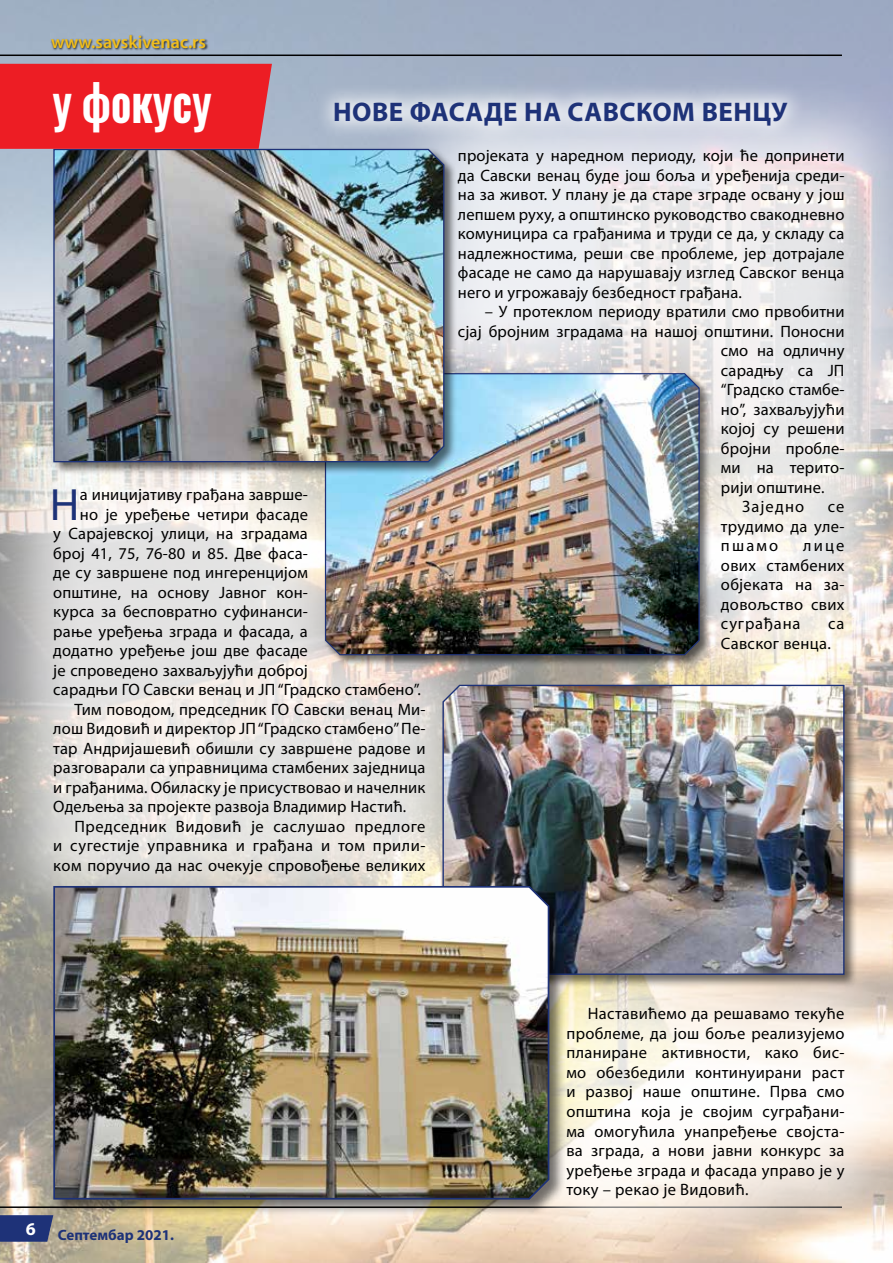
<style>
.page{position:relative;width:893px;height:1263px;background:#fff}
.page>*{position:absolute;margin:0;border:0;box-sizing:border-box;transform-origin:0 0}
.t1{font:700 50.4px "Oswald";color:#fff;scale:.83 1}
.t2{font:45.45px "Myriad Pro";color:#1e3278}
.t3{font:700 27px "Myriad Pro";letter-spacing:.02em;color:#1e3278}
.t4{font:600 18px "Myriad Pro";color:#f2be1a}
.t5{font:700 18px "Myriad Pro";color:#fff}
.t6{font:16.5px/19.5px "Myriad Pro";letter-spacing:.01em;color:#000;text-align:justify}
.t7{font:16.5px "Myriad Pro";letter-spacing:.03em;color:#000}
.t8{font:16.5px "Myriad Pro";letter-spacing:.07em;color:#000}
.t9{font:700 15px "Myriad Pro";color:#1e3278}
</style>
<div class="page">
<div style="left:0;top:0;width:893px;height:70px;background:#9faec4"></div>
<hr style="left:0;top:55px;width:842px;height:1px;background:#000">
<div style="left:51px;top:34px;width:158px;height:17px;background:#000;opacity:.75"></div>
<div style="left:0;top:70px;width:893px;height:1193px;background:#fff;opacity:.75"></div>
<div style="left:324px;top:372px;width:387px;height:295px;background:#000;opacity:.55"></div>
<img style="left:324px;top:372px;width:376px;height:284px">
<div style="left:52px;top:147px;width:405px;height:328px;background:#000;opacity:.55"></div>
<img style="left:53px;top:148px;width:392px;height:315px">
<div style="left:441px;top:683px;width:417px;height:305px;background:#000;opacity:.55"></div>
<img style="left:442px;top:683px;width:403px;height:292px">
<div style="left:52px;top:884px;width:514px;height:332px;background:#000;opacity:.55"></div>
<img style="left:52px;top:885px;width:498px;height:315px">
<div style="left:315px;top:83px;width:491px;height:62px;background:#fff;opacity:.75"></div>
<svg style="left:0;top:1215px;width:53px;height:27px"></svg>
<div style="left:0;top:64px;width:272px;height:85px;background:#ed1d24"></div>
<div style="left:864px;top:165px;width:29px;height:1098px;background:#fff;opacity:.8"></div>
<p class="t4" style="left:51px;top:30px;width:157px">www.savskivenac.rs</p>
<h1 class="t1" style="left:52px;top:67px;width:194px">у фокусу</h1>
<h3 class="t3" style="left:333px;top:94px;width:456px">НОВЕ ФАСАДЕ НА САВСКОМ ВЕНЦУ</h3>
<h2 class="t2" style="left:50px;top:476px;width:31px">Н</h2>
<p class="t6" style="left:80px;top:485px;width:229px">а иницијативу грађана заврше-</p>
<p class="t6" style="left:80px;top:504px;width:229px">но је уређење четири фасаде</p>
<p class="t6" style="left:53px;top:524px;width:256px">у Сарајевској улици, на зградама</p>
<p class="t6" style="left:53px;top:543px;width:256px">број 41, 75, 76-80 и 85. Две фаса-</p>
<p class="t6" style="left:53px;top:563px;width:256px">де су завршене под ингеренцијом</p>
<p class="t6" style="left:53px;top:582px;width:256px">општине, на основу Јавног кон-</p>
<p class="t6" style="left:53px;top:602px;width:256px">курса за бесповратно суфинанси-</p>
<p class="t6" style="left:53px;top:621px;width:256px">рање уређења зграда и фасада, а</p>
<p class="t6" style="left:53px;top:641px;width:256px">додатно уређење још две фасаде</p>
<p class="t6" style="left:53px;top:660px;width:256px">је спроведено захваљујући доброј</p>
<p class="t6" style="left:53px;top:680px;width:369px">сарадњи ГО Савски венац и ЈП “Градско стамбено”.</p>
<p class="t6" style="left:75px;top:699px;width:352px">Тим поводом, председник ГО Савски венац Ми-</p>
<p class="t6" style="left:53px;top:719px;width:374px">лош Видовић и директор ЈП “Градско стамбено” Пе-</p>
<p class="t6" style="left:53px;top:738px;width:374px">тар Андријашевић обишли су завршене радове и</p>
<p class="t6" style="left:53px;top:758px;width:374px">разговарали са управницима стамбених заједница</p>
<p class="t6" style="left:53px;top:777px;width:374px">и грађанима. Обиласку је присуствовао и начелник</p>
<p class="t6" style="left:53px;top:797px;width:355px">Одељења за пројекте развоја Владимир Настић.</p>
<p class="t7" style="left:75px;top:816px;width:352px">Председник Видовић је саслушао предлоге</p>
<p class="t7" style="left:53px;top:835px;width:374px">и сугестије управника и грађана и том прили-</p>
<p class="t6" style="left:53px;top:855px;width:374px">ком поручио да нас очекује спровођење великих</p>
<p class="t6" style="left:458px;top:146px;width:388px">пројеката у наредном периоду, који ће допринети да Савски венац буде још боља и уређенија среди&shy;на за живот. У плану је да старе зграде освану у још лепшем руху, а општинско руководство свакодневно комуницира са грађанима и труди се да, у складу са надлежностима, реши све проблеме, јер дотрајале фасаде не само да нарушавају изглед Савског венца него и угрожавају безбедност грађана.</p>
<p class="t6" style="left:485px;top:302px;width:361px">– У протеклом периоду вратили смо првобитни</p>
<p class="t6" style="left:458px;top:321px;width:388px">сјај бројним зградама на нашој општини. Поносни</p>
<p class="t6" style="left:721px;top:341px;width:125px">смо на одличну</p>
<p class="t6" style="left:721px;top:360px;width:125px">сарадњу са ЈП</p>
<p class="t6" style="left:721px;top:380px;width:125px">“Градско стамбе-</p>
<p class="t6" style="left:721px;top:399px;width:125px">но”, захваљујући</p>
<p class="t6" style="left:721px;top:419px;width:125px">којој су решени</p>
<p class="t6" style="left:721px;top:438px;width:125px">бројни пробле-</p>
<p class="t6" style="left:721px;top:458px;width:125px">ми на терито-</p>
<p class="t6" style="left:721px;top:477px;width:105px">рији општине.</p>
<p class="t8" style="left:742px;top:497px;width:64px">Заједно</p>
<p class="t6" style="left:721px;top:497px;width:125px;text-indent:107px">се трудимо да уле&shy;пшамо</p>
<p class="t6" style="left:721px;top:536px;width:125px;text-indent:82px">лице ових стамбених објеката на за&shy;довољство свих суграђана</p>
<p class="t6" style="left:721px;top:614px;width:125px;text-indent:107px">са<br>Савског венцa.</p>
<p class="t5" style="left:26px;top:1217px;width:11px">6</p>
<p class="t9" style="left:58px;top:1225px;width:118px">Септембар 2021.</p>
<p class="t6" style="left:566px;top:1004px;width:280px;text-indent:21px">Наставићемо да решавамо текуће проблеме, да још боље реализујемо планиране активности, како бис&shy;мо обезбедили континуирани раст и развој наше општине. Прва смо општина која је својим суграђани&shy;ма омогућила унапређење својста&shy;ва зграда, а нови јавни конкурс за уређење зграда и фасада управо је у току – рекао је Видовић.</p>
</div>
